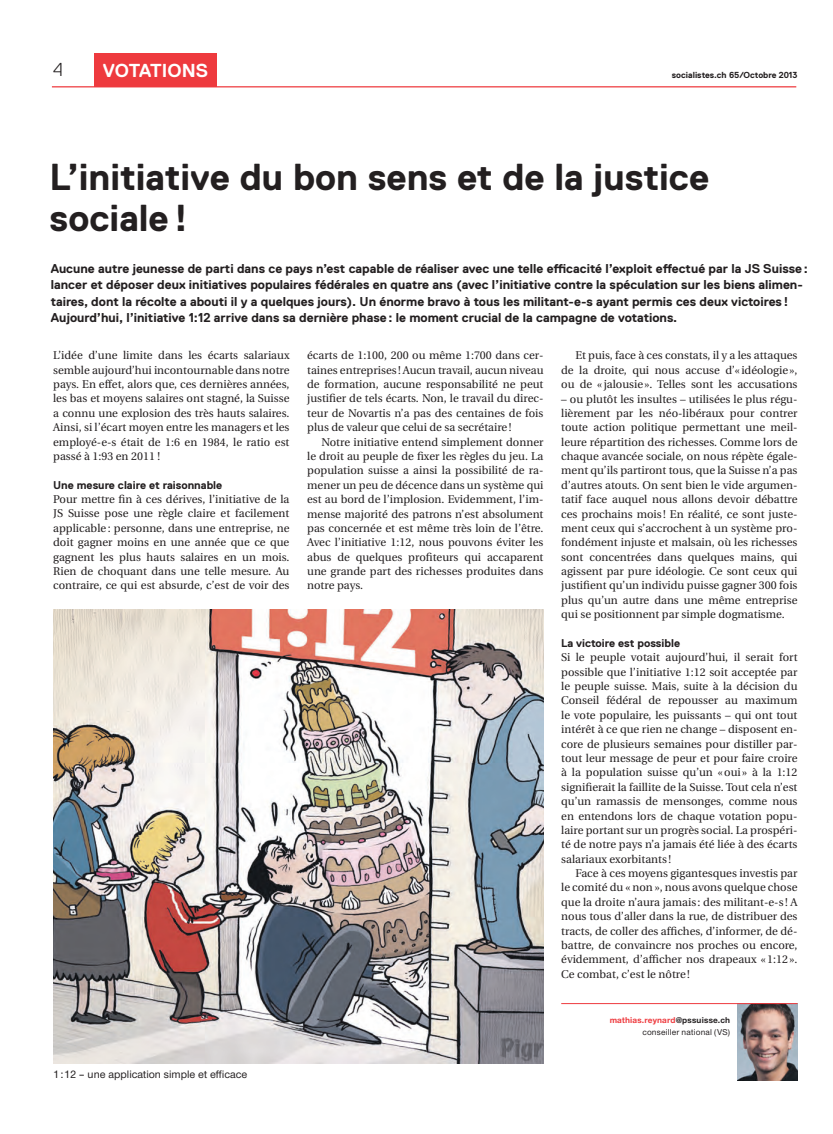
<style>
.page{position:relative;width:833px;height:1134px;background:#fff}
.page>*{position:absolute;margin:0;border:0;box-sizing:border-box;transform-origin:0 0}
.t1{font:700 37.5px/41.2px "Replica";color:#231f20}
.t2{font:700 18.75px "Replica";letter-spacing:-.005em;color:#fff}
.t3{font:300 18.75px "Replica";color:#231f20}
.t4{font:700 12.75px/16.2px "Replica";color:#231f20}
.t5{font:11.25px/14.4px "Utopia";color:#231f20;text-align:justify}
.t6{font:700 11.25px "Replica";color:#231f20}
.t7{font:500 11.25px "Nimbus San Nov";color:#231f20}
.t8{font:500 8.75px/11.9px "Nimbus San Nov";letter-spacing:.02em;color:#231f20;text-align:right}
.t9{font:700 8.75px "Replica";color:#231f20}
.s1{font-weight:700;color:#ee3a3e}
.s2{font-weight:700}
</style>
<div class="page">
<div style="left:94px;top:53px;width:122px;height:34px;background:#ee3a3e"></div>
<hr style="left:52px;top:86px;width:744px;height:1px;background:#ee3a3e">
<img style="left:53px;top:610px;width:490px;height:454px">
<img style="left:737px;top:1004px;width:60px;height:77px">
<hr style="left:561px;top:1003px;width:236px;height:1px;background:#ee3a3e">
<h2 class="t3" style="left:53px;top:59px;width:11px">4</h2>
<h2 class="t2" style="left:103px;top:60px;width:107px">votations</h2>
<p class="t9" style="left:672px;top:70px;width:127px">socialistes.ch 65/Octobre 2013</p>
<h1 class="t1" style="left:50px;top:156px;width:661px">L’initiative du bon sens et de la justice sociale!</h1>
<p class="t4" style="left:51px;top:260px;width:758px">Aucune autre jeunesse de parti dans ce pays n’est capable de réaliser avec une telle efficacité l’exploit effectué par la JS Suisse: lancer et déposer deux initiatives populaires fédérales en quatre ans (avec l’initiative contre la spéculation sur les biens alimen&shy;taires, dont la récolte a abouti il y a quelques jours). U n énorme bravo à tous les militant-e-s ayant permis ces deux victoires!<br>Aujourd’hui, l’initiative 1:12 arrive dans sa dernière phase: le moment crucial de la campagne de votations.</p>
<p class="t5" style="left:53px;top:348px;width:238px">L’idée d’une limite dans les écarts salariaux semble aujourd’hui incontournable dans notre pays. En effet, alors que, ces dernières années, les bas et moyens salaires ont stagné, la Suisse a connu une explosion des très hauts salaires.<br>Ainsi, si l’écart moyen entre les managers et les employé-e-s était de 1:6 en 1984, le ratio est passé à 1:93 en 2011 !</p>
<p class="t6" style="left:53px;top:479px;width:171px">U ne mesure claire et raisonnable</p>
<p class="t5" style="left:53px;top:492px;width:238px">Pour mettre fin à ces dérives, l’initiative de la JS Suisse pose une règle claire et facilement applicable: personne, dans une entreprise, ne doit gagner moins en une année que ce que gagnent les plus hauts salaires en un mois.<br>Rien de choquant dans une telle mesure. Au contraire, ce qui est absurde, c’est de voir des</p>
<p class="t5" style="left:307px;top:348px;width:238px">écarts de 1:100, 200 ou même 1:700 dans cer&shy;taines entreprises ! Aucun travail, aucun niveau de formation, aucune responsabilité ne peut justifier de tels écarts. Non, le travail du direc&shy;teur de Novartis n’a pas des centaines de fois plus de valeur que celui de sa secrétaire!</p>
<p class="t5" style="left:307px;top:435px;width:238px;text-indent:14px">Notre initiative entend simplement donner le droit au peuple de fixer les règles du jeu. La population suisse a ainsi la possibilité de ra&shy;mener un peu de décence dans un système qui est au bord de l’implosion. Evidemment, l’im&shy;mense majorité des patrons n’est absolument pas concernée et est même très loin de l’être.<br>Avec l’initiative 1:12, nous pouvons éviter les abus de quelques profiteurs qui accaparent une grande part des richesses produites dans notre pays.</p>
<p class="t7" style="left:53px;top:1068px;width:196px">1:12 – une application simple et efficace</p>
<p class="t5" style="left:561px;top:349px;width:238px;text-indent:14px">Et puis, face à ces constats, il y a les attaques de la droite, qui nous accuse d’« idéologie», ou de « jalousie». Telles sont les accusations</p>
<p class="t5" style="left:561px;top:392px;width:238px">– ou plutôt les insultes – utilisées le plus régu&shy;lièrement par les néo-libéraux pour contrer toute action politique permettant une meil&shy;leure répartition des richesses. Comme lors de chaque avancée sociale, on nous répète égale&shy;ment qu’ils partiront tous, que la Suisse n’a pas d’autres atouts. On sent bien le vide argumen&shy;tatif face auquel nous allons devoir débattre ces prochains mois ! En réalité, ce sont juste&shy;ment ceux qui s’accrochent à un système pro&shy;fondément injuste et malsain, où les richesses sont concentrées dans quelques mains, qui agissent par pure idéologie. Ce sont ceux qui justifient qu’un individu puisse gagner 300 fois plus qu’un autre dans une même entreprise qui se positionnent par simple dogmatisme.</p>
<p class="t6" style="left:561px;top:637px;width:120px">La victoire est possible</p>
<p class="t5" style="left:561px;top:650px;width:238px">Si le peuple votait aujourd’hui, il serait fort possible que l’initiative 1:12 soit acceptée par le peuple suisse. Mais, suite à la décision du Conseil fédéral de repousser au maximum le vote populaire, les puissants – qui ont tout intérêt à ce que rien ne change – disposent en&shy;core de plusieurs semaines pour distiller par&shy;tout leur message de peur et pour faire croire à la population suisse qu’un «oui » à la 1:12 signifierait la faillite de la Suisse. Tout cela n’est qu’un ramassis de mensonges, comme nous en entendons lors de chaque votation popu&shy;laire portant sur un progrès social. La prospéri&shy;té de notre pays n’a jamais été liée à des écarts salariaux exorbitants !</p>
<p class="t5" style="left:561px;top:866px;width:238px;text-indent:14px">Face à ces moyens gigantesques investis par le comité du « non », nous avons quelque chose que la droite n’aura jamais : des militant-e-s ! A nous tous d’aller dans la rue, de distribuer des tracts, de coller des affiches, d’informer, de dé&shy;battre, de convaincre nos proches ou encore, évidemment, d’afficher nos drapeaux «1:12».<br>Ce combat, c’est le nôtre!</p>
<p class="t8" style="left:609px;top:1014px;width:122px"><span class="s1">mathias.reynard</span><span class="s2">@pssuisse.ch </span>conseiller national (VS)</p>
</div>
